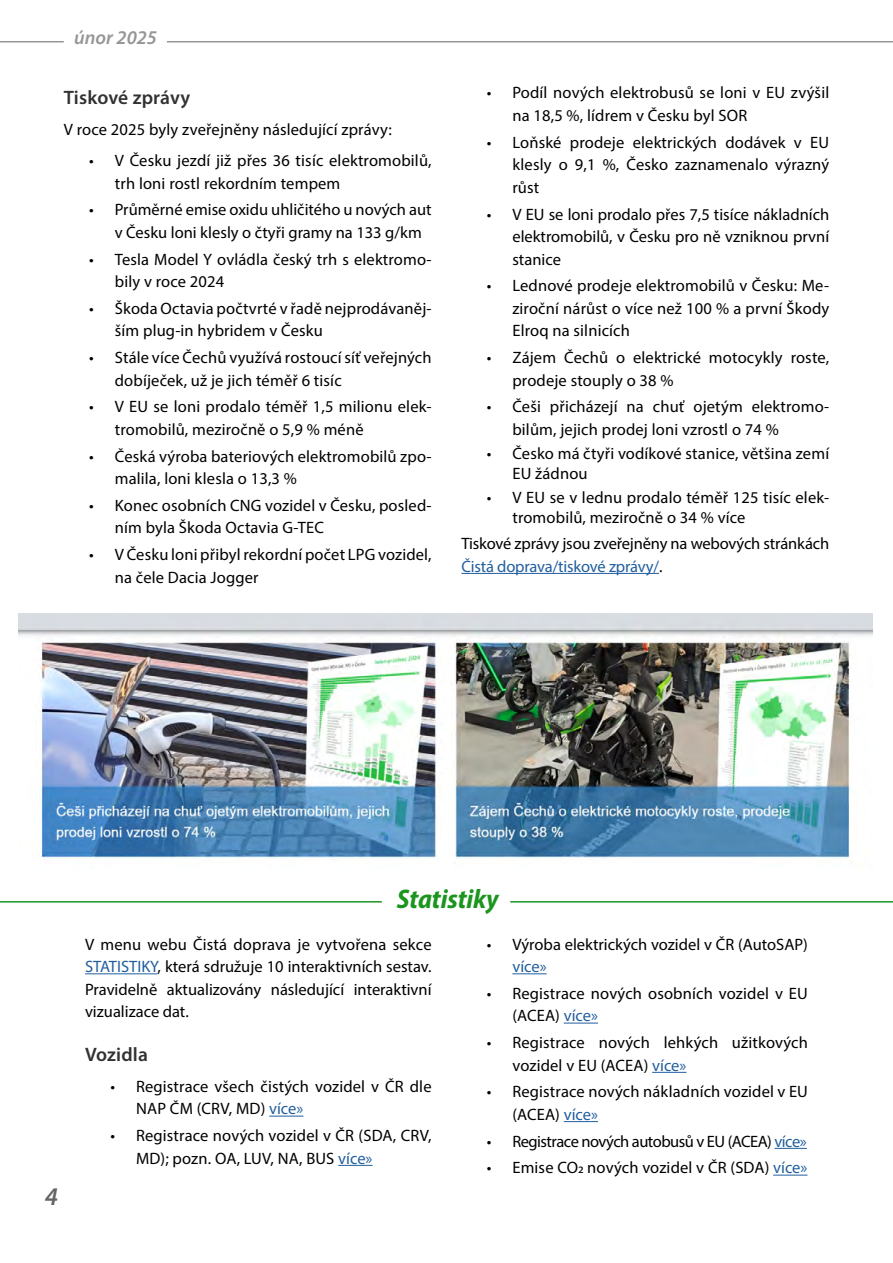
<style>
.page{position:relative;width:893px;height:1263px;background:#fff}
.page>*{position:absolute;margin:0;border:0;box-sizing:border-box;transform-origin:0 0}
.t1{font:italic 700 semi-condensed 27px "Myriad Pro";letter-spacing:-.005em;color:#1c951f}
.t2{font:italic 600 25.5px "Myriad Pro";color:#646464}
.t3{font:600 19.5px "Myriad Pro";letter-spacing:.01em;color:#323232}
.t4{font:italic 600 19.5px "Myriad Pro";color:#969696}
.t5{font:16.5px/22.5px "Myriad Pro";letter-spacing:.01em;color:#000}
.t6{font:16.5px/22.5px "Myriad Pro";letter-spacing:-.01em;color:#000}
.t7{font:16.5px "Myriad Pro";letter-spacing:-.03em;color:#000}
.t8{font:16.5px "Myriad Pro";color:#215e9e}
.s1{color:#215e9e}
</style>
<div class="page">
<hr style="left:0;top:41px;width:64px;height:1px;background:#969696">
<hr style="left:167px;top:41px;width:726px;height:1px;background:#969696">
<hr style="left:461px;top:573px;width:198px;height:1px;background:#215e9e">
<hr style="left:0;top:901px;width:382px;height:1px;background:#1c951f">
<hr style="left:510px;top:901px;width:383px;height:1px;background:#1c951f">
<hr style="left:85px;top:973px;width:73px;height:1px;background:#215e9e">
<hr style="left:269px;top:1116px;width:34px;height:1px;background:#215e9e">
<hr style="left:338px;top:1165px;width:35px;height:1px;background:#215e9e">
<hr style="left:512px;top:973px;width:35px;height:1px;background:#215e9e">
<hr style="left:564px;top:1023px;width:34px;height:1px;background:#215e9e">
<hr style="left:652px;top:1072px;width:34px;height:1px;background:#215e9e">
<hr style="left:564px;top:1121px;width:34px;height:1px;background:#215e9e">
<hr style="left:774px;top:1148px;width:33px;height:1px;background:#215e9e">
<hr style="left:773px;top:1175px;width:34px;height:1px;background:#215e9e">
<img style="left:19px;top:613px;width:854px;height:246px">
<p class="t4" style="left:74px;top:25px;width:84px">únor 2025</p>
<p class="t3" style="left:64px;top:85px;width:128px">Tiskové zprávy</p>
<p class="t5" style="left:64px;top:118px;width:329px">V roce 2025 byly zveřejněny následující zprávy:</p>
<p class="t5" style="left:115px;top:149px;width:318px;text-indent:-26px">• V Česku jezdí již přes 36 tisíc elektromobilů, trh loni rostl rekordním tempem</p>
<p class="t5" style="left:115px;top:198px;width:318px;text-indent:-26px">• Průměrné emise oxidu uhličitého u nových aut v Česku loni klesly o čtyři gramy na 133 g/km</p>
<p class="t5" style="left:115px;top:248px;width:318px;text-indent:-26px">• Tesla Model Y ovládla český trh s elektromo&shy;bily v roce 2024</p>
<p class="t5" style="left:115px;top:297px;width:317px;text-indent:-26px">• Škoda Octavia počtvrté v řadě nejprodávaněj&shy;ším plug-in hybridem v Česku</p>
<p class="t5" style="left:115px;top:346px;width:318px;text-indent:-26px">• Stále více Čechů využívá rostoucí síť veřejných dobíječek, už je jich téměř 6 tisíc</p>
<p class="t5" style="left:115px;top:395px;width:318px;text-indent:-26px">• V EU se loni prodalo téměř 1,5 milionu elek&shy;tromobilů, meziročně o 5,9 % méně</p>
<p class="t5" style="left:115px;top:445px;width:318px;text-indent:-26px">• Česká výroba bateriových elektromobilů zpo&shy;malila, loni klesla o 13,3 %</p>
<p class="t5" style="left:115px;top:494px;width:318px;text-indent:-26px">• Konec osobních CNG vozidel v Česku, posled&shy;ním byla Škoda Octavia G-TEC</p>
<p class="t5" style="left:115px;top:543px;width:318px;text-indent:-26px">• V Česku loni přibyl rekordní počet LPG vozidel, na čele Dacia Jogger</p>
<p class="t5" style="left:512px;top:81px;width:318px;text-indent:-26px">• Podíl nových elektrobusů se loni v EU zvýšil na 18,5 %, lídrem v Česku byl SOR</p>
<p class="t5" style="left:512px;top:131px;width:318px;text-align:justify;text-indent:-26px">• Loňské prodeje elektrických dodávek v EU klesly o 9,1 %, Česko zaznamenalo výrazný růst</p>
<p class="t5" style="left:512px;top:202px;width:318px;text-align:justify;text-indent:-26px">• V EU se loni prodalo přes 7,5 tisíce nákladních elektromobilů, v Česku pro ně vzniknou první stanice</p>
<p class="t5" style="left:512px;top:274px;width:318px;text-align:justify;text-indent:-26px">• Lednové prodeje elektromobilů v Česku: Me&shy;ziroční nárůst o více než 100 % a první Škody Elroq na silnicích</p>
<p class="t5" style="left:512px;top:346px;width:318px;text-indent:-26px">• Zájem Čechů o elektrické motocykly roste, prodeje stouply o 38 %</p>
<p class="t5" style="left:512px;top:395px;width:318px;text-indent:-26px">• Češi přicházejí na chuť ojetým elektromo&shy;bilům, jejich prodej loni vzrostl o 74 %</p>
<p class="t5" style="left:512px;top:443px;width:318px;line-height:19.8px;text-indent:-26px">• Česko má čtyři vodíkové stanice, většina zemí<br>EU žádnou</p>
<p class="t5" style="left:512px;top:487px;width:318px;line-height:19.8px;text-indent:-26px">• V EU se v lednu prodalo téměř 125 tisíc elek&shy;tromobilů, meziročně o 34 % více</p>
<p class="t6" style="left:461px;top:532px;width:369px">Tiskové zprávy jsou zveřejněny na webových stránkách<br><span class="s1">Čistá doprava/tiskové zprávy/</span>.</p>
<h2 class="t2" style="left:45px;top:1180px;width:15px">4</h2>
<h1 class="t1" style="left:397px;top:881px;width:103px">Statistiky</h1>
<p class="t5" style="left:85px;top:933px;width:348px;text-align:justify">V menu webu Čistá doprava je vytvořena sekce <span class="s1">STATISTIKY</span>, která sdružuje 10 interaktivních sestav.<br>Pravidelně aktualizovány následující interaktivní vizualizace dat.</p>
<p class="t3" style="left:85px;top:1042px;width:65px">Vozidla</p>
<p class="t5" style="left:136px;top:1075px;width:297px;text-indent:-26px">• Registrace všech čistých vozidel v ČR dle<br>NAP ČM (CRV, MD) <span class="s1">více»</span></p>
<p class="t5" style="left:136px;top:1124px;width:297px;text-indent:-26px">• Registrace nových vozidel v ČR (SDA, CRV,<br>MD); pozn. OA, LUV, NA, BUS <span class="s1">více»</span></p>
<p class="t5" style="left:487px;top:933px;width:322px">• Výroba elektrických vozidel v ČR (AutoSAP)</p>
<p class="t8" style="left:512px;top:956px;width:36px">více»</p>
<p class="t5" style="left:512px;top:982px;width:297px;text-indent:-26px">• Registrace nových osobních vozidel v EU (ACEA) <span class="s1">více»</span></p>
<p class="t5" style="left:512px;top:1031px;width:297px;text-indent:-26px">• Registrace nových lehkých užitkových vozidel v EU (ACEA) <span class="s1">více»</span></p>
<p class="t5" style="left:512px;top:1080px;width:297px;text-indent:-26px">• Registrace nových nákladních vozidel v EU (ACEA) <span class="s1">více»</span></p>
<p class="t7" style="left:487px;top:1131px;width:321px">• Registrace nových autobusů v EU (ACEA) <span class="s1">více»</span></p>
<p class="t5" style="left:487px;top:1156px;width:322px">• Emise CO2 nových vozidel v ČR (SDA) <span class="s1">více»</span></p>
</div>
